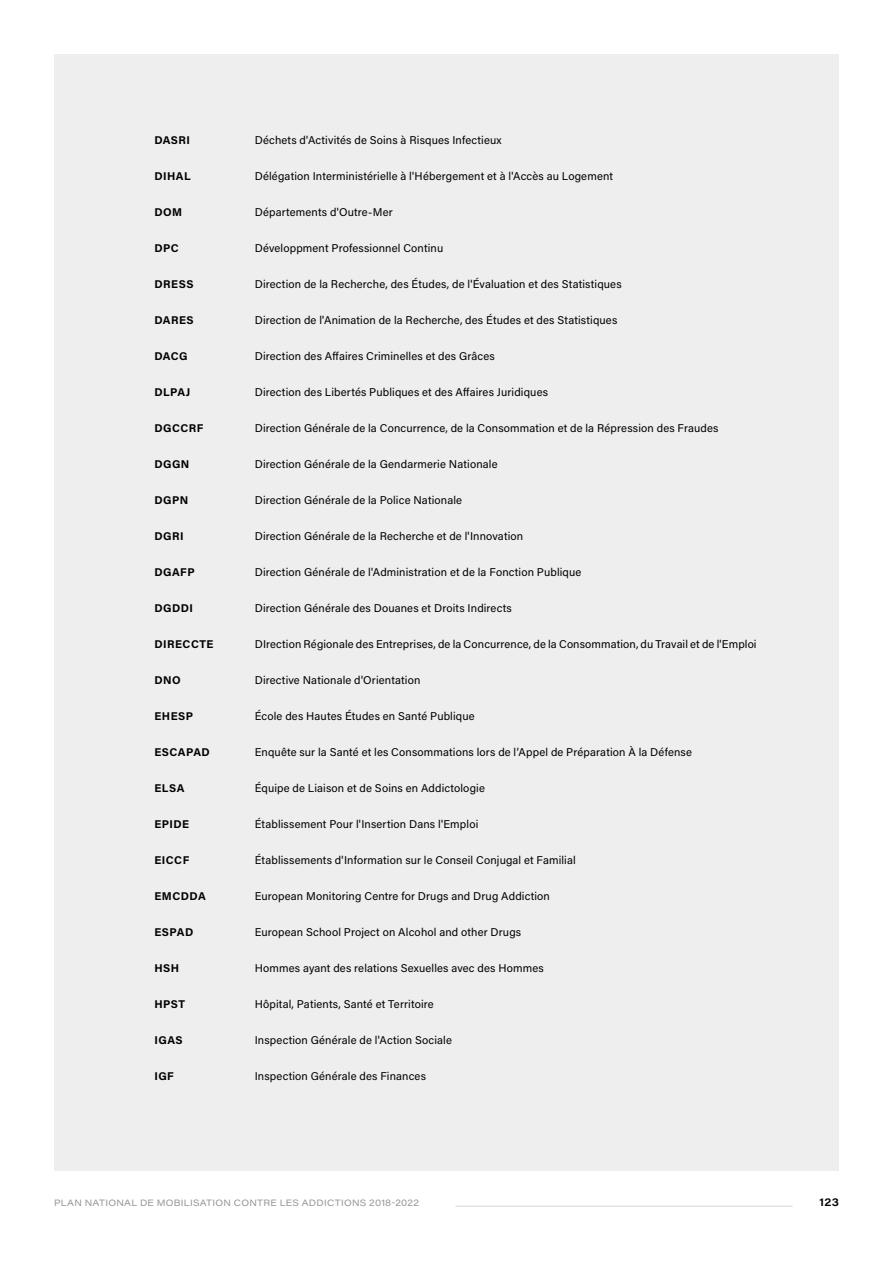
<style>
.page{position:relative;width:893px;height:1263px;background:#fff}
.page>*{position:absolute;margin:0;border:0;box-sizing:border-box;transform-origin:0 0}
.t1{font:11.25px "Acumin Pro";letter-spacing:.015em;color:#000}
.t2{font:700 11.25px "Acumin Pro";letter-spacing:.04em;color:#000}
.t3{font:600 11.25px "Acumin Pro Wide";color:#000}
.t4{font:9px "Acumin Pro Wide";letter-spacing:.035em;color:#939598}
</style>
<div class="page">
<hr style="left:455px;top:1205px;width:338px;height:2px;background:#939598">
<div style="left:54px;top:54px;width:785px;height:1116px;background:#eee"></div>
<p class="t2" style="left:154px;top:132px;width:37px">DASRI</p>
<p class="t2" style="left:154px;top:168px;width:38px">DIHAL</p>
<p class="t2" style="left:154px;top:204px;width:29px">DOM</p>
<p class="t2" style="left:154px;top:240px;width:26px">DPC</p>
<p class="t2" style="left:154px;top:276px;width:41px">DRESS</p>
<p class="t2" style="left:154px;top:312px;width:41px">DARES</p>
<p class="t2" style="left:154px;top:348px;width:35px">DACG</p>
<p class="t2" style="left:154px;top:384px;width:38px">DLPAJ</p>
<p class="t2" style="left:154px;top:420px;width:51px">DGCCRF</p>
<p class="t2" style="left:154px;top:456px;width:37px">DGGN</p>
<p class="t2" style="left:154px;top:492px;width:35px">DGPN</p>
<p class="t2" style="left:154px;top:528px;width:31px">DGRI</p>
<p class="t2" style="left:154px;top:564px;width:42px">DGAFP</p>
<p class="t2" style="left:154px;top:600px;width:40px">DGDDI</p>
<p class="t2" style="left:154px;top:636px;width:61px">DIRECCTE</p>
<p class="t2" style="left:154px;top:672px;width:28px">DNO</p>
<p class="t2" style="left:154px;top:708px;width:40px">EHESP</p>
<p class="t2" style="left:154px;top:744px;width:57px">ESCAPAD</p>
<p class="t2" style="left:154px;top:780px;width:32px">ELSA</p>
<p class="t2" style="left:154px;top:816px;width:36px">EPIDE</p>
<p class="t2" style="left:154px;top:852px;width:37px">EICCF</p>
<p class="t2" style="left:154px;top:888px;width:53px">EMCDDA</p>
<p class="t2" style="left:154px;top:924px;width:40px">ESPAD</p>
<p class="t2" style="left:154px;top:960px;width:26px">HSH</p>
<p class="t2" style="left:154px;top:996px;width:32px">HPST</p>
<p class="t2" style="left:154px;top:1032px;width:30px">IGAS</p>
<p class="t2" style="left:154px;top:1068px;width:21px">IGF</p>
<p class="t1" style="left:255px;top:132px;width:248px">Déchets d'Activités de Soins à Risques Infectieux</p>
<p class="t1" style="left:255px;top:168px;width:360px">Délégation Interministérielle à l'Hébergement et à l'Accès au Logement</p>
<p class="t1" style="left:255px;top:204px;width:140px">Départements d'Outre-Mer</p>
<p class="t1" style="left:255px;top:240px;width:190px">Développment Professionnel Continu</p>
<p class="t1" style="left:255px;top:276px;width:368px">Direction de la Recherche, des Études, de l'Évaluation et des Statistiques</p>
<p class="t1" style="left:255px;top:312px;width:364px">Direction de l'Animation de la Recherche, des Études et des Statistiques</p>
<p class="t1" style="left:255px;top:348px;width:242px">Direction des Affaires Criminelles et des Grâces</p>
<p class="t1" style="left:255px;top:384px;width:295px">Direction des Libertés Publiques et des Affaires Juridiques</p>
<p class="t1" style="left:255px;top:420px;width:465px">Direction Générale de la Concurrence, de la Consommation et de la Répression des Fraudes</p>
<p class="t1" style="left:255px;top:456px;width:244px">Direction Générale de la Gendarmerie Nationale</p>
<p class="t1" style="left:255px;top:492px;width:209px">Direction Générale de la Police Nationale</p>
<p class="t1" style="left:255px;top:528px;width:270px">Direction Générale de la Recherche et de l'Innovation</p>
<p class="t1" style="left:255px;top:564px;width:328px">Direction Générale de l'Administration et de la Fonction Publique</p>
<p class="t1" style="left:255px;top:600px;width:259px">Direction Générale des Douanes et Droits Indirects</p>
<p class="t1" style="left:255px;top:636px;width:503px">DIrection Régionale des Entreprises, de la Concurrence, de la Consommation, du Travail et de l'Emploi</p>
<p class="t1" style="left:255px;top:672px;width:167px">Directive Nationale d'Orientation</p>
<p class="t1" style="left:255px;top:708px;width:221px">École des Hautes Études en Santé Publique</p>
<p class="t1" style="left:255px;top:744px;width:439px">Enquête sur la Santé et les Consommations lors de l’Appel de Préparation À la Défense</p>
<p class="t1" style="left:255px;top:780px;width:232px">Équipe de Liaison et de Soins en Addictologie</p>
<p class="t1" style="left:255px;top:816px;width:225px">Établissement Pour l'Insertion Dans l'Emploi</p>
<p class="t1" style="left:255px;top:852px;width:322px">Établissements d'Information sur le Conseil Conjugal et Familial</p>
<p class="t1" style="left:255px;top:888px;width:297px">European Monitoring Centre for Drugs and Drug Addiction</p>
<p class="t1" style="left:255px;top:924px;width:268px">European School Project on Alcohol and other Drugs</p>
<p class="t1" style="left:255px;top:960px;width:291px">Hommes ayant des relations Sexuelles avec des Hommes</p>
<p class="t1" style="left:255px;top:996px;width:180px">Hôpital, Patients, Santé et Territoire</p>
<p class="t1" style="left:255px;top:1032px;width:199px">Inspection Générale de l'Action Sociale</p>
<p class="t1" style="left:255px;top:1068px;width:173px">Inspection Générale des Finances</p>
<p class="t4" style="left:54px;top:1196px;width:367px">PLAN NATIONAL DE MOBILISATION CONTRE LES ADDICTIONS 2018-2022</p>
<p class="t3" style="left:820px;top:1194px;width:21px">123</p>
</div>
